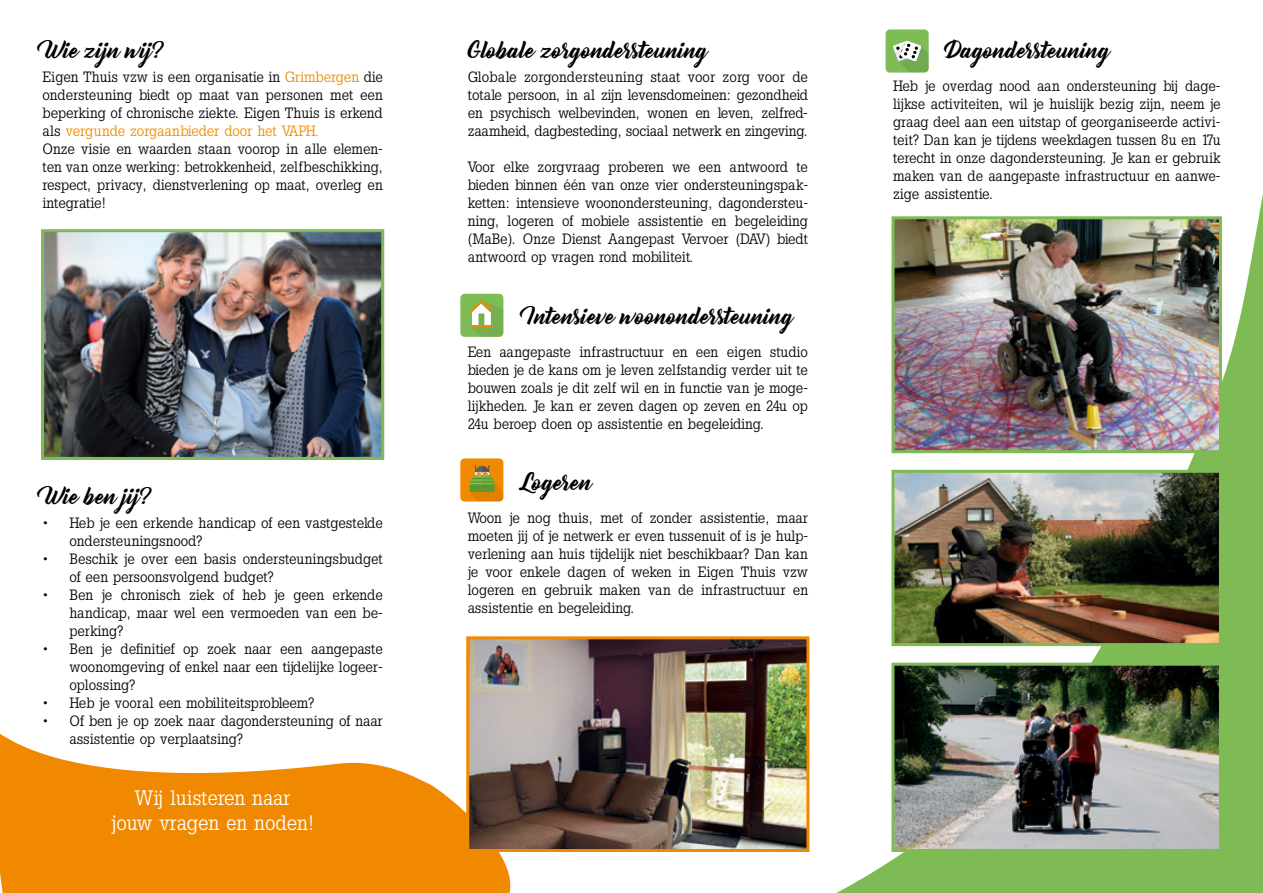
<style>
.page{position:relative;width:1263px;height:893px;background:#fff}
.page>*{position:absolute;margin:0;border:0;box-sizing:border-box;transform-origin:0 0}
.t1{font:21px "Bernadette";color:#000}
.t2{font:21px/25.2px "Slab Tall X";color:#fff;text-align:center}
.t3{font:15px/18px "Slab Tall X";color:#000;text-align:justify}
.s1{color:#f18900}
</style>
<div class="page">
<svg style="left:809px;top:194px;width:454px;height:699px"></svg>
<img style="left:45px;top:233px;width:335px;height:223px">
<div style="left:41px;top:229px;width:343px;height:231px;border:3px solid #7ebb54"></div>
<img style="left:895px;top:220px;width:323px;height:229px">
<div style="left:891px;top:216px;width:331px;height:237px;border:3px solid #7ebb54"></div>
<img style="left:895px;top:474px;width:323px;height:168px">
<div style="left:891px;top:470px;width:331px;height:176px;border:3px solid #7ebb54"></div>
<img style="left:895px;top:667px;width:323px;height:181px">
<div style="left:891px;top:663px;width:331px;height:189px;border:3px solid #7ebb54"></div>
<div style="left:460px;top:294px;width:43px;height:43px;background:#7ebc55;border-radius:4px"></div>
<svg style="left:470px;top:300px;width:33px;height:37px"></svg>
<div style="left:460px;top:458px;width:43px;height:43px;background:#f18901;border-radius:4px"></div>
<svg style="left:469px;top:465px;width:34px;height:36px"></svg>
<div style="left:885px;top:29px;width:44px;height:44px;background:#7ebc55;border-radius:4px"></div>
<svg style="left:893px;top:41px;width:36px;height:32px"></svg>
<svg style="left:0;top:733px;width:511px;height:160px;fill:#f18900"></svg>
<img style="left:470px;top:640px;width:335px;height:208px">
<div style="left:466px;top:636px;width:343px;height:216px;border:3px solid #f18900"></div>
<h1 class="t1" style="left:43px;top:34px;width:123px">Wie zijn wij?</h1>
<p class="t3" style="left:43px;top:68px;width:342px;text-align:left">Eigen Thuis vzw is een organisatie in <span class="s1">Grimbergen</span> die ondersteuning biedt op maat van personen met een beperking of chronische ziekte. Eigen Thuis is erkend als <span class="s1">vergunde zorgaanbieder door het VAPH.<br></span>Onze visie en waarden staan voorop in alle elemen&shy;ten van onze werking: betrokkenheid, zelfbeschikking, respect, privacy, dienstverlening op maat, overleg en integratie!</p>
<h1 class="t1" style="left:43px;top:479px;width:111px">Wie ben jij?</h1>
<p class="t3" style="left:70px;top:513px;width:315px;text-indent:-27px">• Heb je een erkende handicap of een vastgestelde ondersteuningsnood?</p>
<p class="t3" style="left:70px;top:549px;width:315px;text-indent:-27px">• Beschik je over een basis ondersteuningsbudget of een persoonsvolgend budget?</p>
<p class="t3" style="left:70px;top:585px;width:315px;text-indent:-27px">• Ben je chronisch ziek of heb je geen erkende handicap, maar wel een vermoeden van een be&shy;perking?</p>
<p class="t3" style="left:70px;top:639px;width:315px;text-indent:-27px">• Ben je definitief op zoek naar een aangepaste woonomgeving of enkel naar een tijdelijke logeer&shy;oplossing?</p>
<p class="t3" style="left:43px;top:693px;width:274px">• Heb je vooral een mobiliteitsprobleem?</p>
<p class="t3" style="left:70px;top:711px;width:315px;text-indent:-27px">• Of ben je op zoek naar dagondersteuning of naar assistentie op verplaatsing?</p>
<h1 class="t2" style="left:111px;top:785px;width:204px">Wij luisteren naar<br>jouw vragen en noden!</h1>
<h1 class="t1" style="left:468px;top:34px;width:242px">Globale zorgondersteuning</h1>
<p class="t3" style="left:468px;top:68px;width:342px">Globale zorgondersteuning staat voor zorg voor de totale persoon, in al zijn levensdomeinen: gezondheid en psychisch welbevinden, wonen en leven, zelfred&shy;zaamheid, dagbesteding, sociaal netwerk en zingeving.</p>
<p class="t3" style="left:468px;top:158px;width:342px">Voor elke zorgvraag proberen we een antwoord te bieden binnen één van onze vier ondersteuningspak&shy;ketten: intensieve woonondersteuning, dagondersteu&shy;ning, logeren of mobiele assistentie en begeleiding (MaBe). Onze Dienst Aangepast Vervoer (DAV) biedt antwoord op vragen rond mobiliteit.</p>
<h1 class="t1" style="left:522px;top:299px;width:274px">Intensieve woonondersteuning</h1>
<p class="t3" style="left:468px;top:342px;width:342px">Een aangepaste infrastructuur en een eigen studio bieden je de kans om je leven zelfstandig verder uit te bouwen zoals je dit zelf wil en in functie van je moge&shy;lijkheden. Je kan er zeven dagen op zeven en 24u op 24u beroep doen op assistentie en begeleiding.</p>
<h1 class="t1" style="left:522px;top:465px;width:72px">Logeren</h1>
<p class="t3" style="left:468px;top:508px;width:342px">Woon je nog thuis, met of zonder assistentie, maar moeten jij of je netwerk er even tussenuit of is je hulp&shy;verlening aan huis tijdelijk niet beschikbaar? Dan kan je voor enkele dagen of weken in Eigen Thuis vzw logeren en gebruik maken van de infrastructuur en assistentie en begeleiding.</p>
<h1 class="t1" style="left:947px;top:34px;width:165px">Dagondersteuning</h1>
<p class="t3" style="left:893px;top:77px;width:329px">Heb je overdag nood aan ondersteuning bij dage&shy;lijkse activiteiten, wil je huislijk bezig zijn, neem je graag deel aan een uitstap of georganiseerde activi&shy;teit? Dan kan je tijdens weekdagen tussen 8u en 17u terecht in onze dagondersteuning. Je kan er gebruik maken van de aangepaste infrastructuur en aanwe&shy;zige assistentie.</p>
</div>
